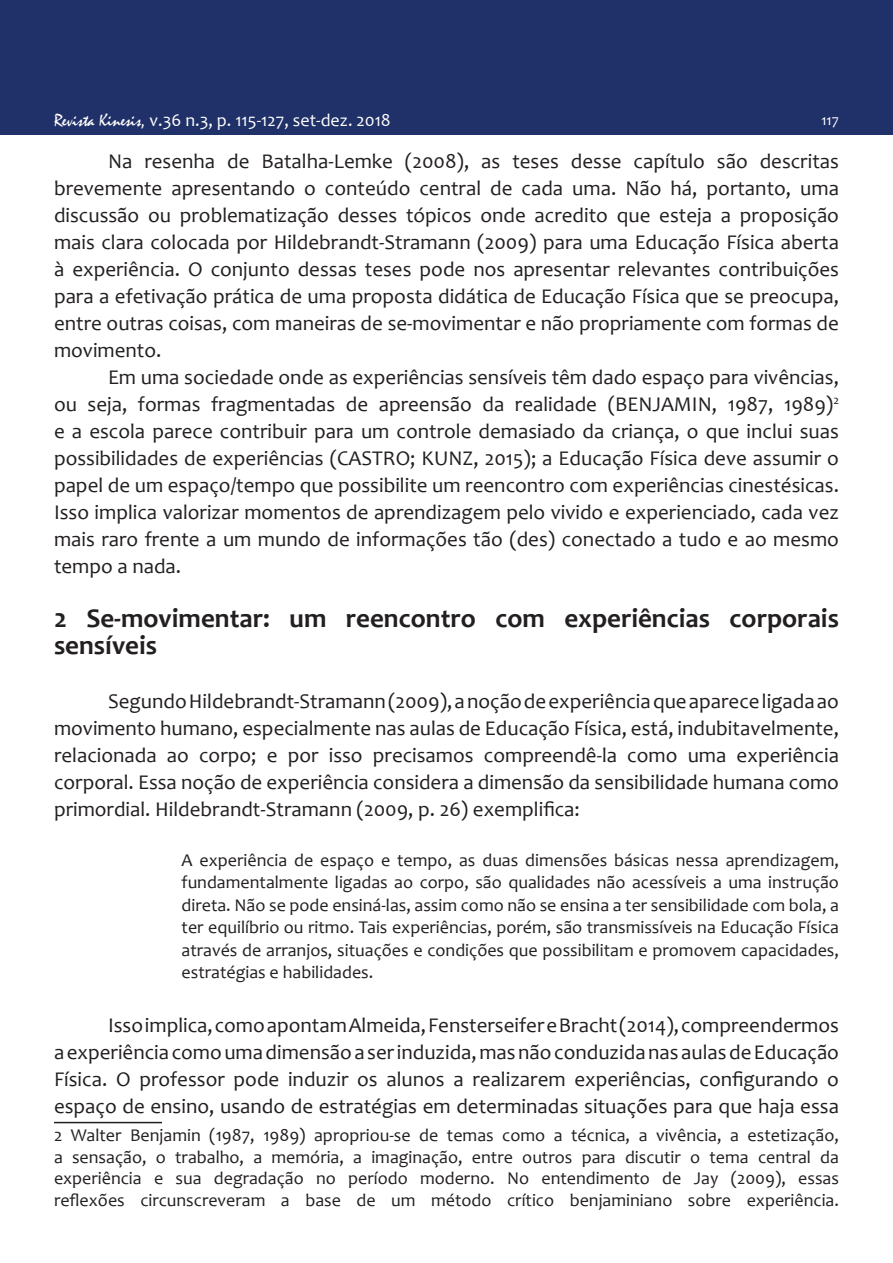
<style>
.page{position:relative;width:893px;height:1263px;background:#fff}
.page>*{position:absolute;margin:0;border:0;box-sizing:border-box;transform-origin:0 0}
.texto_corrido{font:700 27px/27px "Candara";color:#231f20}
.texto_corrido-2{font:21px/27px "Candara";color:#231f20;text-align:justify}
.texto_corrido-3{font:18px/22.5px "Candara";color:#231f20;text-align:justify}
.t1{font:18px "Candara";color:#fff}
.t2{font:15px "Candara";color:#fff}
.s1{font-family:"Mistral"}
</style>
<div class="page">
<div style="left:0;top:0;width:893px;height:135px;background:#203068"></div>
<hr style="left:54px;top:1122px;width:108px;height:1px;background:#231f20">
<p class="t1" style="left:54px;top:109px;width:338px"><span class="s1">Revista Kinesis,</span> v.36 n.3, p. 115-127, set-dez. 2018</p>
<p class="t2" style="left:821px;top:111px;width:19px">117</p>
<p class="texto_corrido-2" style="left:54px;top:148px;width:786px;text-indent:54px">Na resenha de Batalha-Lemke (2008), as teses desse capítulo são descritas brevemente apresentando o conteúdo central de cada uma. Não há, portanto, uma discussão ou problematização desses tópicos onde acredito que esteja a proposição mais clara colocada por Hildebrandt-Stramann (2009) para uma Educação Física aberta à experiência. O conjunto dessas teses pode nos apresentar relevantes contribuições para a efetivação prática de uma proposta didática de Educação Física que se preocupa, entre outras coisas, com maneiras de se-movimentar e não propriamente com formas de movimento.</p>
<p class="texto_corrido-2" style="left:54px;top:364px;width:786px;text-indent:54px">Em uma sociedade onde as experiências sensíveis têm dado espaço para vivências, ou seja, formas fragmentadas de apreensão da realidade (BENJAMIN, 1987, 1989)<sup>2 </sup>e a escola parece contribuir para um controle demasiado da criança, o que inclui suas possibilidades de experiências (CASTRO; KUNZ, 2015); a Educação Física deve assumir o papel de um espaço/tempo que possibilite um reencontro com experiências cinestésicas.<br>Isso implica valorizar momentos de aprendizagem pelo vivido e experienciado, cada vez mais raro frente a um mundo de informações tão (des) conectado a tudo e ao mesmo tempo a nada.</p>
<p class="texto_corrido" style="left:54px;top:605px;width:786px">2 Se-movimentar: um reencontro com experiências corporais sensíveis</p>
<p class="texto_corrido-2" style="left:54px;top:688px;width:786px;text-indent:54px">Segundo Hildebrandt-Stramann (2009), a noção de experiência que aparece ligada ao movimento humano, especialmente nas aulas de Educação Física, está, indubitavelmente, relacionada ao corpo; e por isso precisamos compreendê-la como uma experiência corporal. Essa noção de experiência considera a dimensão da sensibilidade humana como primordial. Hildebrandt-Stramann (2009, p. 26) exemplifica:</p>
<p class="texto_corrido-3" style="left:182px;top:849px;width:659px">A experiência de espaço e tempo, as duas dimensões básicas nessa aprendizagem, fundamentalmente ligadas ao corpo, são qualidades não acessíveis a uma instrução direta. Não se pode ensiná-las, assim como não se ensina a ter sensibilidade com bola, a ter equilíbrio ou ritmo. Tais experiências, porém, são transmissíveis na Educação Física através de arranjos, situações e condições que possibilitam e promovem capacidades, estratégias e habilidades.</p>
<p class="texto_corrido-2" style="left:54px;top:1012px;width:786px;text-indent:54px">Isso implica, como apontam Almeida, Fensterseifer e Bracht (2014), compreendermos a experiência como uma dimensão a ser induzida, mas não conduzida nas aulas de Educação Física. O professor pode induzir os alunos a realizarem experiências, configurando o espaço de ensino, usando de estratégias em determinadas situações para que haja essa</p>
<p class="texto_corrido-3" style="left:54px;top:1124px;width:786px;line-height:21.6px">2 Walter Benjamin (1987, 1989) apropriou-se de temas como a técnica, a vivência, a estetização, a sensação, o trabalho, a memória, a imaginação, entre outros para discutir o tema central da experiência e sua degradação no período moderno. No entendimento de Jay (2009), essas reflexões circunscreveram a base de um método crítico benjaminiano sobre experiência.</p>
</div>
